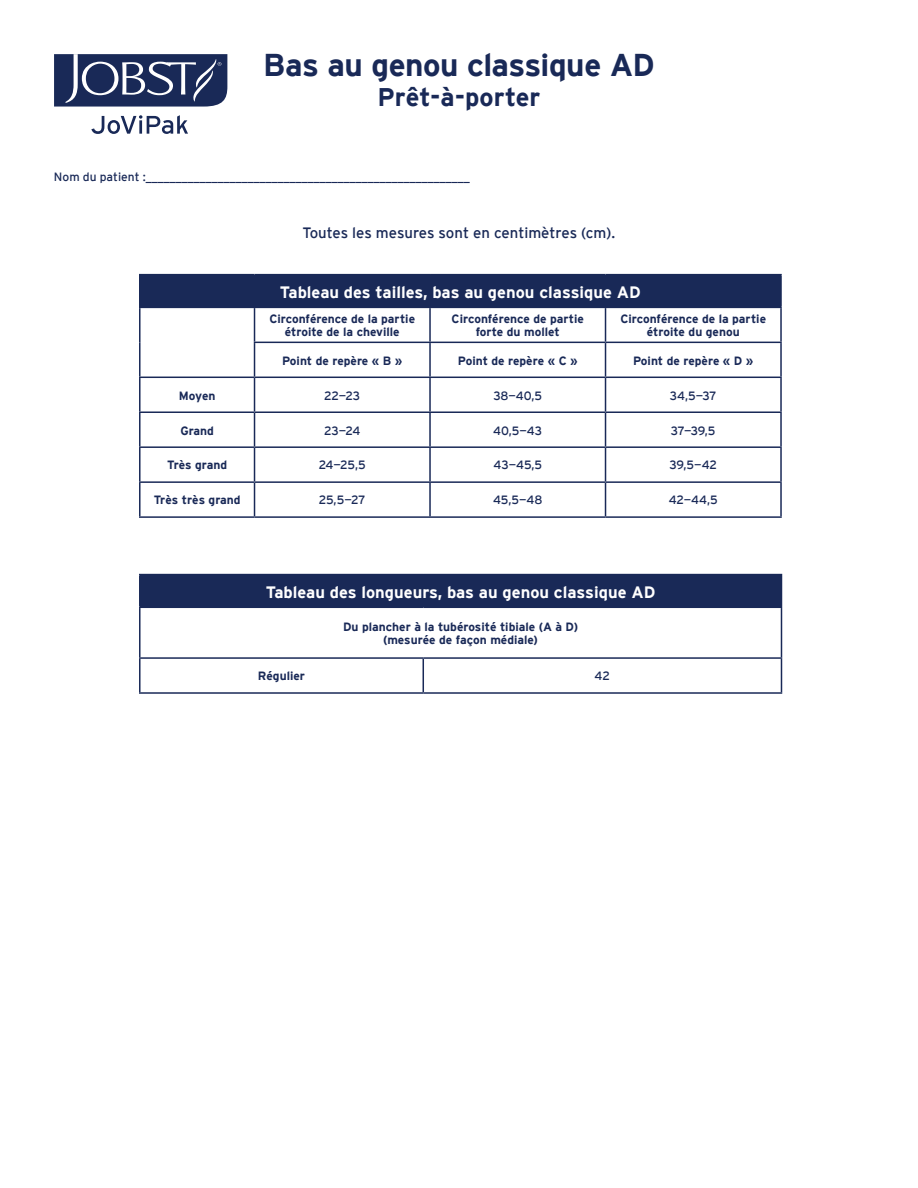
<style>
.page{position:relative;width:918px;height:1188px;background:#fff}
.page>*{position:absolute;margin:0;border:0;box-sizing:border-box;transform-origin:0 0}
.t1{font:700 31.5px "Interstate";letter-spacing:-.015em;color:#192957}
.t2{font:700 25.5px "Interstate";color:#192957}
.t3{font:700 16.5px "Interstate";color:#fff}
.t4{font:15px "Interstate";color:#192957}
.t5{font:700 12px/13.5px "Interstate";color:#192957;text-align:center}
.t6{font:12px "Interstate";letter-spacing:-.015em;color:#192957}
</style>
<div class="page">
<div style="left:140px;top:275px;width:641px;height:32px;background:#192957"></div>
<hr style="left:139px;top:275px;width:2px;height:32px;background:#192957">
<hr style="left:139px;top:274px;width:116px;height:1px;background:#192957">
<hr style="left:255px;top:274px;width:175px;height:1px;background:#192957">
<hr style="left:430px;top:274px;width:176px;height:1px;background:#192957">
<hr style="left:606px;top:274px;width:176px;height:1px;background:#192957">
<hr style="left:780px;top:275px;width:2px;height:32px;background:#192957">
<hr style="left:139px;top:308px;width:2px;height:34px;background:#192957">
<hr style="left:139px;top:342px;width:2px;height:35px;background:#192957">
<hr style="left:139px;top:378px;width:2px;height:33px;background:#192957">
<hr style="left:139px;top:413px;width:2px;height:33px;background:#192957">
<hr style="left:139px;top:448px;width:2px;height:33px;background:#192957">
<hr style="left:139px;top:483px;width:2px;height:33px;background:#192957">
<hr style="left:139px;top:307px;width:116px;height:1px;background:#192957">
<hr style="left:255px;top:307px;width:175px;height:1px;background:#192957">
<hr style="left:430px;top:307px;width:176px;height:1px;background:#192957">
<hr style="left:606px;top:307px;width:176px;height:1px;background:#192957">
<hr style="left:254px;top:308px;width:1px;height:34px;background:#192957">
<hr style="left:429px;top:308px;width:2px;height:34px;background:#192957">
<hr style="left:605px;top:308px;width:1px;height:34px;background:#192957">
<hr style="left:780px;top:308px;width:2px;height:34px;background:#192957">
<hr style="left:254px;top:343px;width:1px;height:34px;background:#192957">
<hr style="left:429px;top:343px;width:2px;height:34px;background:#192957">
<hr style="left:605px;top:343px;width:1px;height:34px;background:#192957">
<hr style="left:780px;top:343px;width:2px;height:34px;background:#192957">
<hr style="left:254px;top:378px;width:1px;height:33px;background:#192957">
<hr style="left:429px;top:378px;width:2px;height:33px;background:#192957">
<hr style="left:605px;top:378px;width:1px;height:33px;background:#192957">
<hr style="left:780px;top:378px;width:2px;height:33px;background:#192957">
<hr style="left:254px;top:413px;width:1px;height:33px;background:#192957">
<hr style="left:429px;top:413px;width:2px;height:33px;background:#192957">
<hr style="left:605px;top:413px;width:1px;height:33px;background:#192957">
<hr style="left:780px;top:413px;width:2px;height:33px;background:#192957">
<hr style="left:254px;top:448px;width:1px;height:33px;background:#192957">
<hr style="left:429px;top:448px;width:2px;height:33px;background:#192957">
<hr style="left:605px;top:448px;width:1px;height:33px;background:#192957">
<hr style="left:780px;top:448px;width:2px;height:33px;background:#192957">
<hr style="left:254px;top:483px;width:1px;height:33px;background:#192957">
<hr style="left:429px;top:483px;width:2px;height:33px;background:#192957">
<hr style="left:605px;top:483px;width:1px;height:33px;background:#192957">
<hr style="left:780px;top:483px;width:2px;height:33px;background:#192957">
<hr style="left:254px;top:342px;width:176px;height:1px;background:#192957">
<hr style="left:430px;top:342px;width:176px;height:1px;background:#192957">
<hr style="left:606px;top:342px;width:176px;height:1px;background:#192957">
<hr style="left:139px;top:377px;width:116px;height:1px;background:#192957">
<hr style="left:255px;top:377px;width:175px;height:1px;background:#192957">
<hr style="left:430px;top:377px;width:176px;height:1px;background:#192957">
<hr style="left:606px;top:377px;width:176px;height:1px;background:#192957">
<hr style="left:139px;top:411px;width:116px;height:2px;background:#192957">
<hr style="left:255px;top:411px;width:175px;height:2px;background:#192957">
<hr style="left:430px;top:411px;width:176px;height:2px;background:#192957">
<hr style="left:606px;top:411px;width:176px;height:2px;background:#192957">
<hr style="left:139px;top:446px;width:116px;height:2px;background:#192957">
<hr style="left:255px;top:446px;width:175px;height:2px;background:#192957">
<hr style="left:430px;top:446px;width:176px;height:2px;background:#192957">
<hr style="left:606px;top:446px;width:176px;height:2px;background:#192957">
<hr style="left:139px;top:481px;width:116px;height:2px;background:#192957">
<hr style="left:255px;top:481px;width:175px;height:2px;background:#192957">
<hr style="left:430px;top:481px;width:176px;height:2px;background:#192957">
<hr style="left:606px;top:481px;width:176px;height:2px;background:#192957">
<hr style="left:139px;top:516px;width:116px;height:2px;background:#192957">
<hr style="left:255px;top:516px;width:175px;height:2px;background:#192957">
<hr style="left:430px;top:516px;width:176px;height:2px;background:#192957">
<hr style="left:606px;top:516px;width:176px;height:2px;background:#192957">
<div style="left:140px;top:575px;width:641px;height:32px;background:#192957"></div>
<hr style="left:139px;top:575px;width:2px;height:32px;background:#192957">
<hr style="left:139px;top:574px;width:284px;height:1px;background:#192957">
<hr style="left:423px;top:574px;width:359px;height:1px;background:#192957">
<hr style="left:781px;top:575px;width:1px;height:32px;background:#192957">
<hr style="left:139px;top:608px;width:2px;height:49px;background:#192957">
<hr style="left:139px;top:659px;width:2px;height:33px;background:#192957">
<hr style="left:781px;top:608px;width:1px;height:49px;background:#192957">
<hr style="left:423px;top:659px;width:1px;height:33px;background:#192957">
<hr style="left:781px;top:659px;width:1px;height:33px;background:#192957">
<hr style="left:139px;top:607px;width:284px;height:1px;background:#192957">
<hr style="left:423px;top:607px;width:359px;height:1px;background:#192957">
<hr style="left:139px;top:657px;width:284px;height:2px;background:#192957">
<hr style="left:423px;top:657px;width:359px;height:2px;background:#192957">
<hr style="left:139px;top:692px;width:284px;height:2px;background:#192957">
<hr style="left:423px;top:692px;width:359px;height:2px;background:#192957">
<svg style="left:54px;top:54px;width:173px;height:53px;background:#3f4d73"></svg>
<svg style="left:91px;top:115px;width:97px;height:19px"></svg>
<h1 class="t1" style="left:263px;top:48px;width:393px">Bas au genou classique AD</h1>
<h2 class="t2" style="left:378px;top:83px;width:164px">Prêt-à-porter</h2>
<p class="t6" style="left:54px;top:171px;width:417px">Nom du patient :______________________________________________________</p>
<p class="t4" style="left:302px;top:224px;width:314px">Toutes les mesures sont en centimètres (cm).</p>
<h3 class="t3" style="left:280px;top:283px;width:362px">Tableau des tailles, bas au genou classique AD</h3>
<p class="t5" style="left:269px;top:312px;width:147px">Circonférence de la partie étroite de la cheville</p>
<p class="t5" style="left:452px;top:312px;width:134px">Circonférence de partie forte du mollet</p>
<p class="t5" style="left:620px;top:312px;width:147px">Circonférence de la partie étroite du genou</p>
<p class="t5" style="left:282px;top:354px;width:122px">Point de repère « B »</p>
<p class="t5" style="left:458px;top:354px;width:121px">Point de repère « C »</p>
<p class="t5" style="left:633px;top:354px;width:122px">Point de repère « D »</p>
<p class="t5" style="left:179px;top:389px;width:38px">Moyen</p>
<p class="t6" style="left:324px;top:389px;width:38px">22—23</p>
<p class="t6" style="left:493px;top:389px;width:50px">38—40,5</p>
<p class="t6" style="left:670px;top:389px;width:48px">34,5—37</p>
<p class="t5" style="left:180px;top:423px;width:35px">Grand</p>
<p class="t6" style="left:324px;top:424px;width:38px">23—24</p>
<p class="t6" style="left:493px;top:424px;width:51px">40,5—43</p>
<p class="t6" style="left:671px;top:424px;width:46px">37—39,5</p>
<p class="t5" style="left:167px;top:458px;width:62px">Très grand</p>
<p class="t6" style="left:319px;top:459px;width:48px">24—25,5</p>
<p class="t6" style="left:493px;top:459px;width:50px">43—45,5</p>
<p class="t6" style="left:669px;top:459px;width:49px">39,5—42</p>
<p class="t5" style="left:154px;top:493px;width:88px">Très très grand</p>
<p class="t6" style="left:319px;top:493px;width:48px">25,5—27</p>
<p class="t6" style="left:493px;top:493px;width:51px">45,5—48</p>
<p class="t6" style="left:669px;top:493px;width:50px">42—44,5</p>
<h3 class="t3" style="left:266px;top:583px;width:391px">Tableau des longueurs, bas au genou classique AD</h3>
<p class="t5" style="left:343px;top:620px;width:237px">Du plancher à la tubérosité tibiale (A à D) (mesurée de façon médiale)</p>
<p class="t5" style="left:258px;top:669px;width:49px">Régulier</p>
<p class="t6" style="left:595px;top:669px;width:17px">42</p>
</div>
